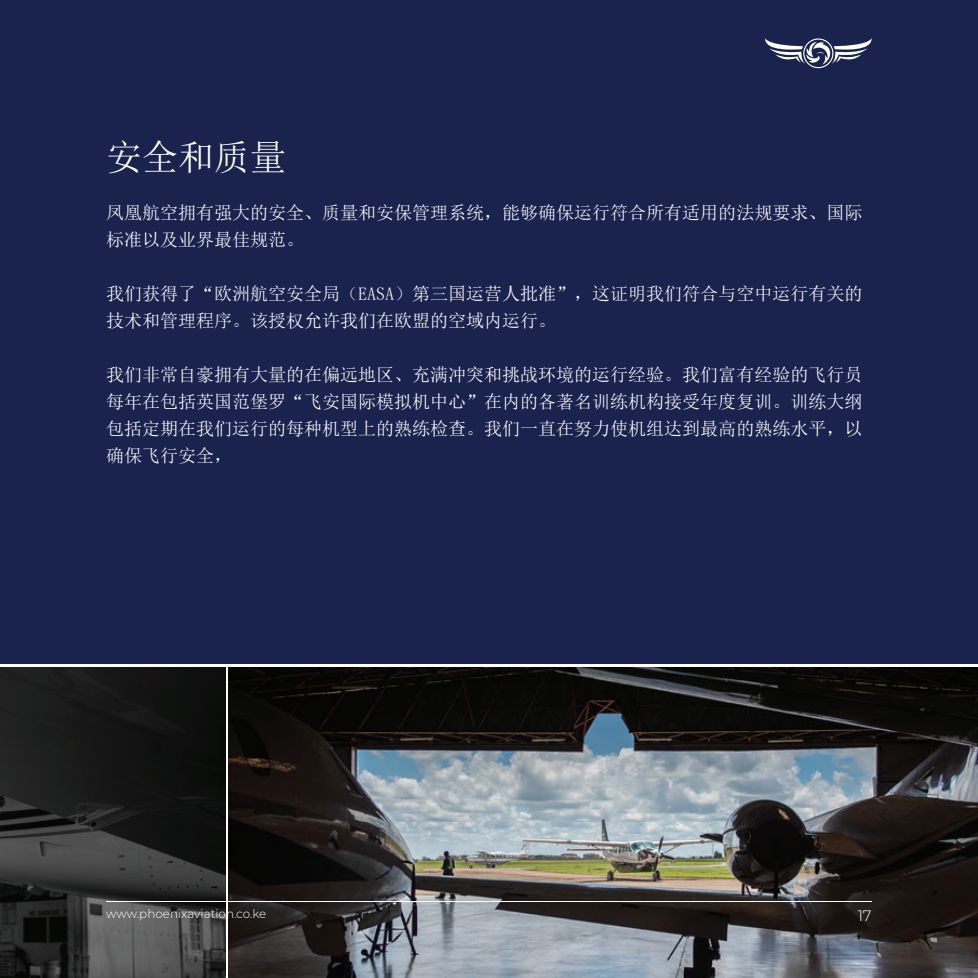
<style>
.page{position:relative;width:978px;height:978px;background:#fff}
.page>*{position:absolute;margin:0;border:0;box-sizing:border-box;transform-origin:0 0}
.t1{font:36px "Sim Sun";color:#fff}
.t2{font:18px/27px "Sim Sun";color:#fff}
.t3{font:300 15px "Montserrat";color:#fff}
.t4{font:300 12px "Montserrat";color:#fff}
</style>
<div class="page">
<div style="left:0;top:0;width:978px;height:663px;background:#19234e"></div>
<img style="left:0;top:667px;width:225px;height:311px">
<img style="left:229px;top:667px;width:749px;height:311px">
<svg style="left:765px;top:38px;width:107px;height:30px"></svg>
<hr style="left:106px;top:901px;width:766px;height:1px;background:#fff">
<h1 class="t1" style="left:106px;top:139px;width:181px">安全和质量</h1>
<p class="t2" style="left:106px;top:199px;width:757px">凤凰航空拥有强大的安全、质量和安保管理系统，能够确保运行符合所有适用的法规要求、国际标准以及业界最佳规范。</p>
<p class="t2" style="left:106px;top:280px;width:757px">我们获得了“欧洲航空安全局（EASA）第三国运营人批准”，这证明我们符合与空中运行有关的技术和管理程序。该授权允许我们在欧盟的空域内运行。</p>
<p class="t2" style="left:106px;top:361px;width:757px;text-align:justify">我们非常自豪拥有大量的在偏远地区、充满冲突和挑战环境的运行经验。我们富有经验的飞行员每年在包括英国范堡罗“飞安国际模拟机中心”在内的各著名训练机构接受年度复训。训练大纲包括定期在我们运行的每种机型上的熟练检查。我们一直在努力使机组达到最高的熟练水平，以确保飞行安全，</p>
<p class="t4" style="left:106px;top:905px;width:162px">www.phoenixaviation.co.ke</p>
<p class="t3" style="left:858px;top:905px;width:16px">17</p>
</div>
